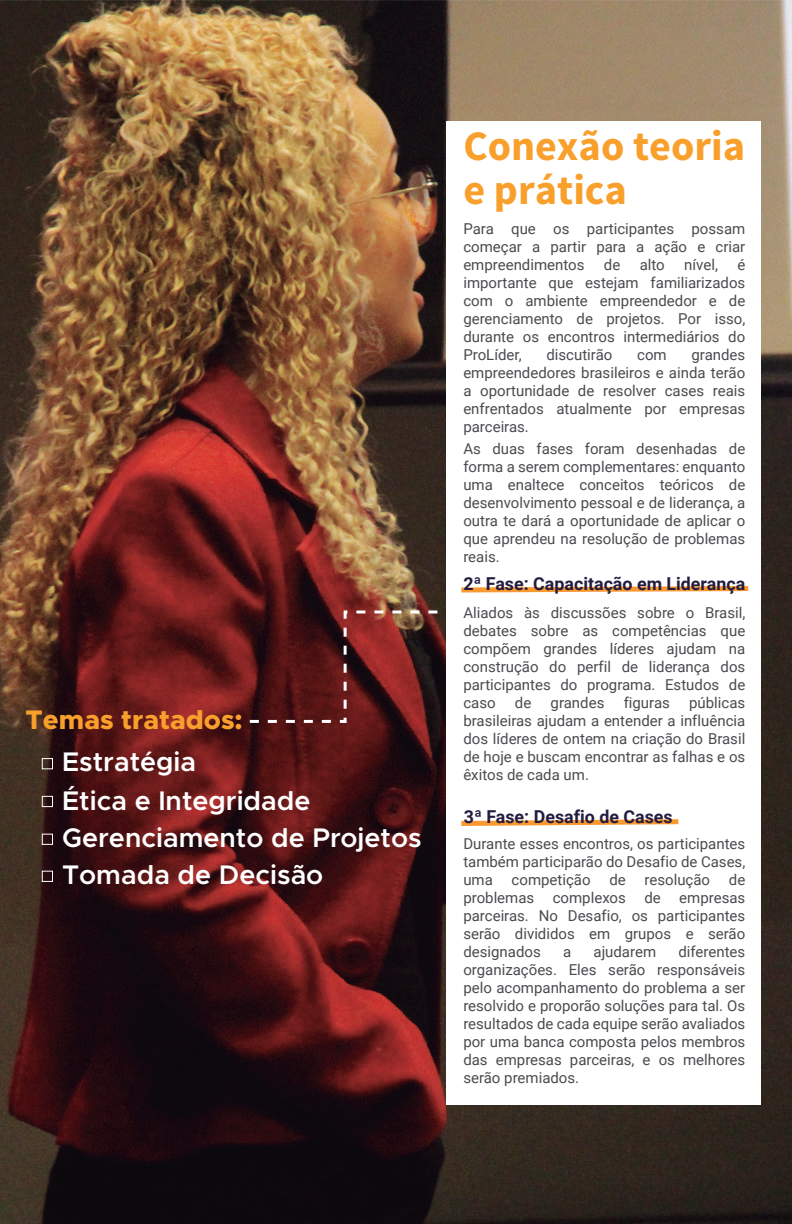
<style>
.page{position:relative;width:792px;height:1224px;background:#fff}
.page>*{position:absolute;margin:0;border:0;box-sizing:border-box;transform-origin:0 0}
.t1{font:700 42.1px/44.8px "Source Sans Pro";color:#f89f2c}
.t2{font:600 27px/37px "Metropolis";color:#fff}
.t3{font:800 27px "Metropolis";color:#f89f2c}
.t4{font:700 17.8px "Roboto";color:#241c40}
.t5{font:15px/18px "Roboto";color:#4a4b4f;text-align:justify}
</style>
<div class="page">
<img style="left:0;top:0;width:792px;height:1224px">
<div style="left:446px;top:122px;width:314px;height:983px;background:#fff"></div>
<svg style="left:461px;top:586px;width:288px;height:7px"></svg>
<svg style="left:461px;top:819px;width:218px;height:7px"></svg>
<svg style="left:243px;top:609px;width:197px;height:115px;background:#5a1e1e"></svg>
<div style="left:42px;top:758px;width:11px;height:11px;border:1px solid #fff"></div>
<div style="left:42px;top:796px;width:11px;height:11px;border:1px solid #fff"></div>
<div style="left:42px;top:834px;width:11px;height:11px;border:1px solid #fff"></div>
<div style="left:42px;top:871px;width:11px;height:11px;border:1px solid #fff"></div>
<h2 class="t3" style="left:26px;top:702px;width:219px">Temas tratados:</h2>
<h2 class="t2" style="left:62px;top:743px;width:136px">Estratégia</h2>
<h2 class="t2" style="left:62px;top:782px;width:361px">Ética e Integridade<br>Gerenciamento de Projetos<br>Tomada de Decisão</h2>
<h1 class="t1" style="left:463px;top:125px;width:283px">Conexão teoria e prática</h1>
<p class="t5" style="left:463px;top:219px;width:283px">Para que os participantes possam começar a partir para a ação e criar empreendimentos</p>
<p class="t5" style="left:604px;top:255px;width:18px">de</p>
<p class="t5" style="left:640px;top:255px;width:27px">alto</p>
<p class="t5" style="left:684px;top:255px;width:35px">nível,</p>
<p class="t5" style="left:463px;top:255px;width:283px;text-indent:274px">é importante que estejam familiarizados com o ambiente empreendedor e de gerenciamento de projetos. Por isso, durante os encontros intermediários do ProLíder,</p>
<p class="t5" style="left:463px;top:345px;width:283px;text-indent:228px">grandes empreendedores brasileiros e ainda terão a oportunidade de resolver cases reais enfrentados atualmente por empresas parceiras.</p>
<p class="t5" style="left:463px;top:439px;width:283px">As duas fases foram desenhadas de forma a serem complementares: enquanto uma enaltece conceitos teóricos de desenvolvimento pessoal e de liderança, a outra te dará a oportunidade de aplicar o que aprendeu na resolução de problemas reais.</p>
<p class="t5" style="left:546px;top:345px;width:67px">discutirão</p>
<p class="t5" style="left:637px;top:345px;width:31px">com</p>
<p class="t4" style="left:463px;top:571px;width:283px">2ª Fase: Capacitação em Liderança</p>
<p class="t5" style="left:463px;top:603px;width:283px">Aliados às discussões sobre o Brasil, debates sobre as competências que compõem grandes líderes ajudam na construção do perfil de liderança dos participantes do programa. Estudos de caso</p>
<p class="t5" style="left:515px;top:693px;width:18px">de</p>
<p class="t5" style="left:551px;top:693px;width:55px">grandes</p>
<p class="t5" style="left:624px;top:693px;width:48px">figuras</p>
<p class="t5" style="left:463px;top:693px;width:283px;text-indent:226px">públicas brasileiras ajudam a entender a influência dos líderes de ontem na criação do Brasil de hoje e buscam encontrar as falhas e os êxitos de cada um.</p>
<p class="t4" style="left:464px;top:805px;width:210px">3ª Fase: Desafio de Cases</p>
<p class="t5" style="left:463px;top:834px;width:283px">Durante esses encontros, os participantes também participarão do Desafio de Cases, uma competição de resolução de problemas complexos de empresas parceiras. No Desafio, os participantes serão divididos em grupos e serão designados</p>
<p class="t5" style="left:463px;top:942px;width:283px;text-indent:215px">diferentes organizações. Eles serão responsáveis pelo acompanhamento do problema a ser resolvido e proporão soluções para tal. Os resultados de cada equipe serão avaliados por uma banca composta pelos membros das empresas parceiras, e os melhores serão premiados.</p>
<p class="t5" style="left:563px;top:942px;width:10px">a</p>
<p class="t5" style="left:594px;top:942px;width:64px">ajudarem</p>
</div>
